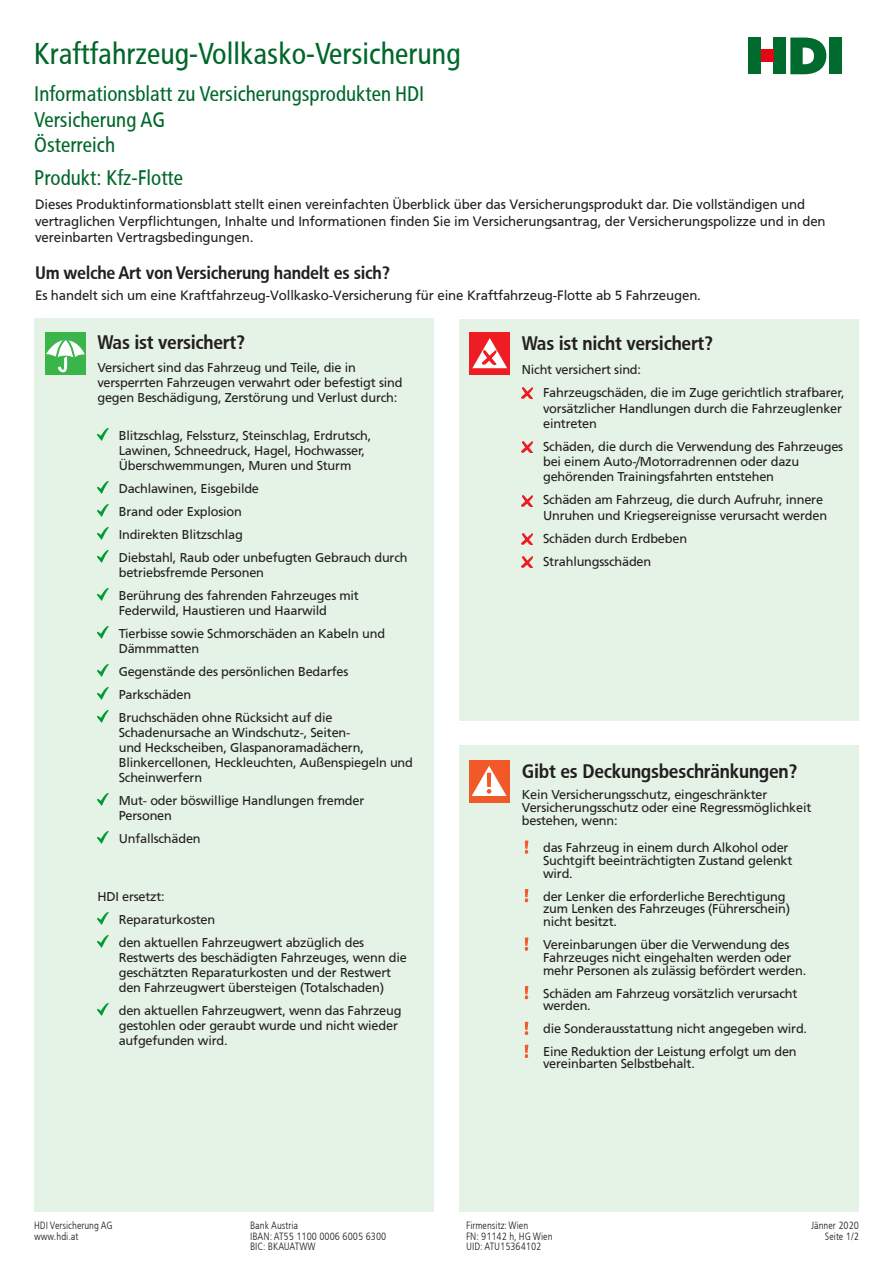
<style>
.page{position:relative;width:893px;height:1263px;background:#fff}
.page>*{position:absolute;margin:0;border:0;box-sizing:border-box;transform-origin:0 0}
.Form_title{font:30px "HDI Gerling Sans Cond Regular";color:#006729}
.Form_sub_title{font:21px/25.2px "HDI Gerling Sans Cond Regular";color:#006729}
.Cover_subhead{font:19.5px "HDI Gerling Sans Cond Bold";letter-spacing:-.015em;color:#231f20}
.Cover_subhead-2{font:18px "HDI Gerling Sans Cond Bold";letter-spacing:-.015em;color:#231f20}
.Cover_subhead-3{font:13.5px/16.2px "HDI Gerling Sans Regular";letter-spacing:-.01em;color:#231f20}
.Covered_bullets{font:12.75px/15px "HDI Gerling Sans Regular";letter-spacing:-.015em;color:#231f20}
.t1{font:10.5px "HDI Gerling Sans Cond Light";color:#231f20}
</style>
<div class="page">
<div style="left:459px;top:319px;width:400px;height:402px;background:#e5f3e7"></div>
<div style="left:34px;top:319px;width:400px;height:893px;background:#e5f3e7"></div>
<div style="left:459px;top:745px;width:400px;height:467px;background:#e5f3e7"></div>
<svg style="left:97px;top:428px;width:11px;height:12px"></svg>
<svg style="left:97px;top:481px;width:11px;height:12px"></svg>
<svg style="left:97px;top:504px;width:11px;height:12px"></svg>
<svg style="left:97px;top:527px;width:11px;height:12px"></svg>
<svg style="left:97px;top:550px;width:11px;height:12px"></svg>
<svg style="left:97px;top:588px;width:11px;height:12px"></svg>
<svg style="left:97px;top:626px;width:11px;height:12px"></svg>
<svg style="left:97px;top:664px;width:11px;height:12px"></svg>
<svg style="left:97px;top:687px;width:11px;height:12px"></svg>
<svg style="left:97px;top:710px;width:11px;height:12px"></svg>
<svg style="left:97px;top:793px;width:11px;height:12px"></svg>
<svg style="left:97px;top:831px;width:11px;height:12px"></svg>
<svg style="left:97px;top:912px;width:11px;height:12px"></svg>
<svg style="left:97px;top:935px;width:11px;height:12px"></svg>
<svg style="left:97px;top:1003px;width:11px;height:12px"></svg>
<svg style="left:522px;top:388px;width:11px;height:11px"></svg>
<svg style="left:522px;top:442px;width:11px;height:10px"></svg>
<svg style="left:522px;top:495px;width:11px;height:11px"></svg>
<svg style="left:522px;top:533px;width:11px;height:11px"></svg>
<svg style="left:522px;top:556px;width:11px;height:11px"></svg>
<svg style="left:525px;top:840px;width:3px;height:14px"></svg>
<svg style="left:525px;top:889px;width:3px;height:13px"></svg>
<svg style="left:525px;top:937px;width:3px;height:14px"></svg>
<svg style="left:525px;top:986px;width:3px;height:13px"></svg>
<svg style="left:525px;top:1021px;width:3px;height:14px"></svg>
<svg style="left:525px;top:1044px;width:3px;height:14px"></svg>
<div style="left:45px;top:332px;width:41px;height:43px;background:#3ab54a"></div>
<svg style="left:46px;top:336px;width:39px;height:36px"></svg>
<div style="left:469px;top:332px;width:41px;height:43px;background:#ee1d23"></div>
<svg style="left:472px;top:338px;width:35px;height:30px"></svg>
<div style="left:469px;top:760px;width:41px;height:42px;background:#f15929"></div>
<svg style="left:472px;top:766px;width:34px;height:30px"></svg>
<svg style="left:790px;top:38px;width:36px;height:36px"></svg>
<div style="left:829px;top:38px;width:13px;height:36px;background:#006b2d"></div>
<div style="left:749px;top:38px;width:12px;height:36px;background:#006b2d"></div>
<div style="left:773px;top:38px;width:12px;height:36px;background:#006b2d"></div>
<div style="left:761px;top:50px;width:12px;height:12px;background:#e30613"></div>
<p class="Form_title" style="left:34px;top:36px;width:428px">Kraftfahrzeug-Vollkasko-Versicherung</p>
<p class="Form_sub_title" style="left:34px;top:82px;width:392px">Informationsblatt zu Versicherungsprodukten HDI<br>Versicherung AG<br>Österreich</p>
<p class="Form_sub_title" style="left:34px;top:165px;width:150px">Produkt: Kfz-Flotte</p>
<p class="Cover_subhead-3" style="left:35px;top:197px;width:792px">Dieses Produktinformationsblatt stellt einen vereinfachten Überblick über das Versicherungsprodukt dar. Die vollständigen und vertraglichen Verpflichtungen, Inhalte und Informationen finden Sie im Versicherungsantrag, der Versicherungspolizze und in den vereinbarten Vertragsbedingungen.</p>
<p class="Cover_subhead-2" style="left:35px;top:262px;width:356px">Um welche Art von Versicherung handelt es sich?</p>
<p class="Cover_subhead-3" style="left:35px;top:287px;width:667px">Es handelt sich um eine Kraftfahrzeug-Vollkasko-Versicherung für eine Kraftfahrzeug-Flotte ab 5 Fahrzeugen.</p>
<p class="Cover_subhead" style="left:97px;top:331px;width:149px">Was ist versichert?</p>
<p class="Covered_bullets" style="left:97px;top:360px;width:307px">Versichert sind das Fahrzeug und Teile, die in versperrten Fahrzeugen verwahrt oder befestigt sind gegen Beschädigung, Zerstörung und Verlust durch:</p>
<p class="Covered_bullets" style="left:119px;top:428px;width:254px">Blitzschlag, Felssturz, Steinschlag, Erdrutsch,<br>Lawinen, Schneedruck, Hagel, Hochwasser,<br>Überschwemmungen, Muren und Sturm</p>
<p class="Covered_bullets" style="left:119px;top:481px;width:142px">Dachlawinen, Eisgebilde</p>
<p class="Covered_bullets" style="left:119px;top:504px;width:125px">Brand oder Explosion</p>
<p class="Covered_bullets" style="left:119px;top:527px;width:126px">Indirekten Blitzschlag</p>
<p class="Covered_bullets" style="left:119px;top:550px;width:290px">Diebstahl, Raub oder unbefugten Gebrauch durch betriebsfremde Personen</p>
<p class="Covered_bullets" style="left:119px;top:588px;width:242px">Berührung des fahrenden Fahrzeuges mit<br>Federwild, Haustieren und Haarwild</p>
<p class="Covered_bullets" style="left:119px;top:626px;width:268px">Tierbisse sowie Schmorschäden an Kabeln und<br>Dämmmatten</p>
<p class="Covered_bullets" style="left:119px;top:664px;width:231px">Gegenstände des persönlichen Bedarfes</p>
<p class="Covered_bullets" style="left:119px;top:687px;width:74px">Parkschäden</p>
<p class="Covered_bullets" style="left:119px;top:710px;width:296px">Bruchschäden ohne Rücksicht auf die Schadenursache an Windschutz-, Seiten-<br>und Heckscheiben, Glaspanoramadächern, Blinkercellonen, Heckleuchten, Außenspiegeln und Scheinwerfern</p>
<p class="Covered_bullets" style="left:119px;top:793px;width:247px">Mut- oder böswillige Handlungen fremder<br>Personen</p>
<p class="Covered_bullets" style="left:119px;top:831px;width:84px">Unfallschäden</p>
<p class="Cover_subhead" style="left:522px;top:332px;width:193px">Was ist nicht versichert?</p>
<p class="Covered_bullets" style="left:522px;top:362px;width:121px">Nicht versichert sind:</p>
<p class="Covered_bullets" style="left:543px;top:385px;width:303px">Fahrzeugschäden, die im Zuge gerichtlich strafbarer, vorsätzlicher Handlungen durch die Fahrzeuglenker eintreten</p>
<p class="Covered_bullets" style="left:543px;top:439px;width:302px">Schäden, die durch die Verwendung des Fahrzeuges bei einem Auto-/Motorradrennen oder dazu gehörenden Trainingsfahrten entstehen</p>
<p class="Covered_bullets" style="left:543px;top:492px;width:285px">Schäden am Fahrzeug, die durch Aufruhr, innere<br>Unruhen und Kriegsereignisse verursacht werden</p>
<p class="Covered_bullets" style="left:543px;top:531px;width:146px">Schäden durch Erdbeben</p>
<p class="Covered_bullets" style="left:543px;top:554px;width:110px">Strahlungsschäden</p>
<p class="Cover_subhead" style="left:522px;top:760px;width:277px">Gibt es Deckungsbeschränkungen?</p>
<p class="Covered_bullets" style="left:522px;top:789px;width:291px;line-height:12.8px">Kein Versicherungsschutz, eingeschränkter<br>Versicherungsschutz oder eine Regressmöglichkeit bestehen, wenn:</p>
<p class="Covered_bullets" style="left:543px;top:841px;width:251px;line-height:12.8px">das Fahrzeug in einem durch Alkohol oder<br>Suchtgift beeinträchtigten Zustand gelenkt wird.</p>
<p class="Covered_bullets" style="left:543px;top:890px;width:248px;line-height:12.8px">der Lenker die erforderliche Berechtigung zum Lenken des Fahrzeuges (Führerschein) nicht besitzt.</p>
<p class="Covered_bullets" style="left:543px;top:938px;width:265px;line-height:12.8px">Vereinbarungen über die Verwendung des<br>Fahrzeuges nicht eingehalten werden oder mehr Personen als zulässig befördert werden.</p>
<p class="Covered_bullets" style="left:543px;top:987px;width:256px;line-height:12.8px">Schäden am Fahrzeug vorsätzlich verursacht werden.</p>
<p class="Covered_bullets" style="left:543px;top:1021px;width:266px">die Sonderausstattung nicht angegeben wird.</p>
<p class="Covered_bullets" style="left:543px;top:1046px;width:255px;line-height:12px">Eine Reduktion der Leistung erfolgt um den vereinbarten Selbstbehalt.</p>
<p class="Covered_bullets" style="left:97px;top:889px;width:69px">HDI ersetzt:</p>
<p class="Covered_bullets" style="left:119px;top:912px;width:98px">Reparaturkosten</p>
<p class="Covered_bullets" style="left:119px;top:935px;width:290px">den aktuellen Fahrzeugwert abzüglich des Restwerts des beschädigten Fahrzeuges, wenn die geschätzten Reparaturkosten und der Restwert den Fahrzeugwert übersteigen (Totalschaden)</p>
<p class="Covered_bullets" style="left:119px;top:1003px;width:284px">den aktuellen Fahrzeugwert, wenn das Fahrzeug gestohlen oder geraubt wurde und nicht wieder aufgefunden wird.</p>
<p class="t1" style="left:34px;top:1220px;width:80px">HDI Versicherung AG</p>
<p class="t1" style="left:250px;top:1220px;width:50px">Bank Austria</p>
<p class="t1" style="left:466px;top:1220px;width:64px">Firmensitz: Wien</p>
<p class="t1" style="left:811px;top:1220px;width:49px">Jänner 2020</p>
<p class="t1" style="left:34px;top:1230px;width:46px">www.hdi.at</p>
<p class="t1" style="left:250px;top:1230px;width:138px">IBAN: AT55 1100 0006 6005 6300</p>
<p class="t1" style="left:466px;top:1230px;width:88px">FN: 91142 h, HG Wien</p>
<p class="t1" style="left:825px;top:1230px;width:36px">Seite 1/2</p>
<p class="t1" style="left:250px;top:1241px;width:67px">BIC: BKAUATWW</p>
<p class="t1" style="left:466px;top:1241px;width:77px">UID: ATU15364102</p>
</div>
